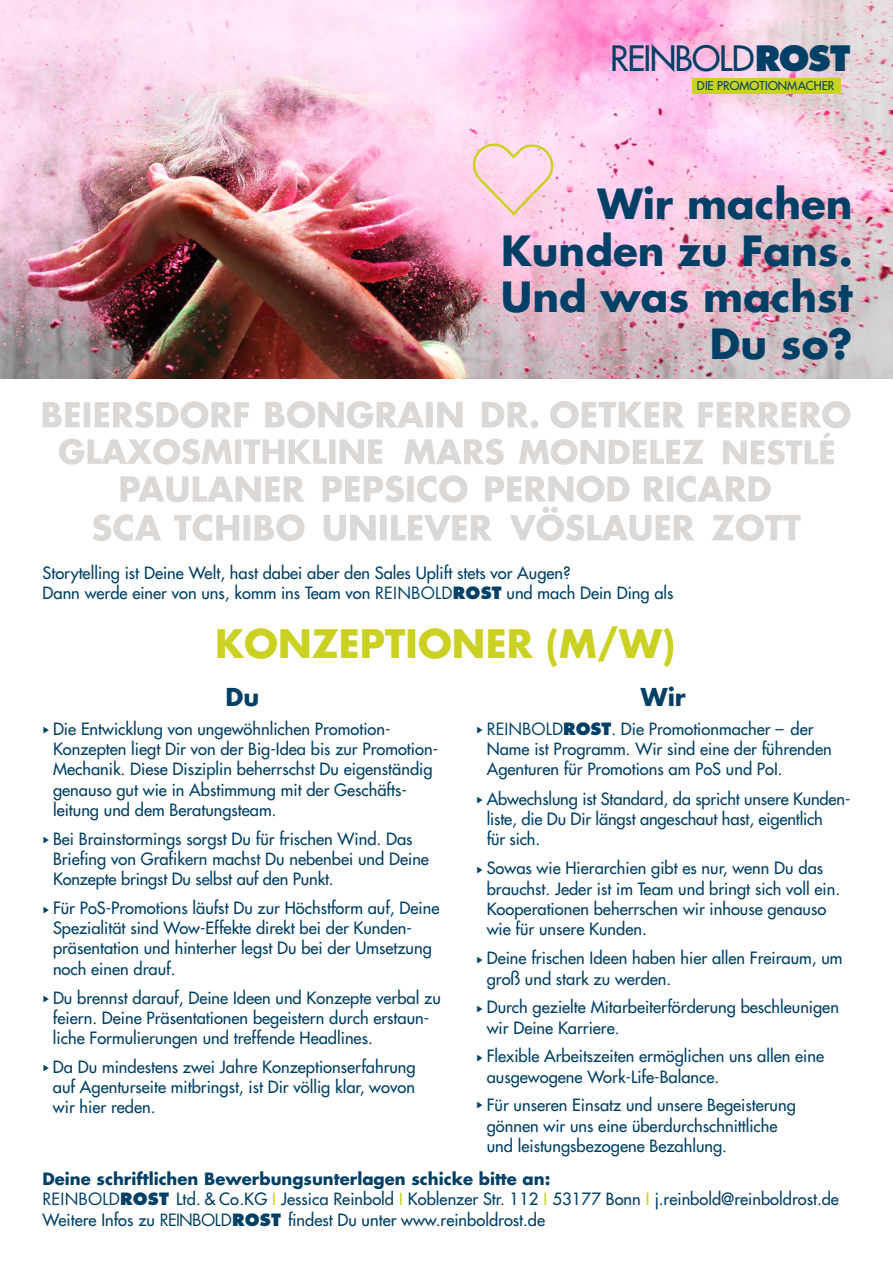
<style>
.page{position:relative;width:893px;height:1263px;background:#fff}
.page>*{position:absolute;margin:0;border:0;box-sizing:border-box;transform-origin:0 0}
.t1{font:700 40.5px/46.5px "Futura Std";color:#004066;text-align:right}
.t2{font:700 38.25px "Futura Std";color:#cad122}
.t3{font:500 34.05px "Futura Std";letter-spacing:-.03em;color:#004066}
.t4{font:700 24px "Futura Std";color:#004066}
.t5{font:500 16.5px/20.2px "Futura Std";color:#004066}
.t6{font:500 11.85px "Futura Std";color:#004066}
.s1{font-weight:800}
.s2{font-weight:400}
.s3{font-family:"Notes Regular Exp";font-weight:400}
.s4{font-weight:700}
.s5{color:#cad122}
</style>
<div class="page">
<img style="left:0;top:0;width:893px;height:378px">
<div style="left:692px;top:78px;width:148px;height:16px;background:#cad122"></div>
<svg style="left:121px;top:476px;width:184px;height:26px"></svg>
<svg style="left:43px;top:401px;width:807px;height:64px"></svg>
<svg style="left:93px;top:514px;width:68px;height:27px"></svg>
<svg style="left:323px;top:475px;width:478px;height:66px"></svg>
<svg style="left:174px;top:514px;width:130px;height:27px"></svg>
<svg style="left:472px;top:142px;width:83px;height:78px;background:#f8d5da"></svg>
<h3 class="t3" style="left:610px;top:37px;width:242px">REINBOLD<span class="s1">ROST</span></h3>
<p class="t6" style="left:697px;top:78px;width:139px">DIE PROMOTIONMACHER</p>
<h1 class="t1" style="left:501px;top:180px;width:353px">Wir machen<br>Kunden zu Fans.<br>Und was machst<br>Du so?</h1>
<p class="t5" style="left:43px;top:563px;width:633px">Storytelling ist Deine Welt, hast dabei aber den Sales Uplift stets vor Augen?<br>Dann werde einer von uns, komm ins Team von <span class="s2">REINBOLD</span><span class="s1">ROST</span> und mach Dein Ding als</p>
<h2 class="t2" style="left:215px;top:618px;width:461px">KONZEPTIONER (M/W)</h2>
<h3 class="t4" style="left:225px;top:681px;width:35px">Du</h3>
<p class="t5" style="left:53px;top:719px;width:387px;text-indent:-10px"><span class="s3">r</span> Die Entwicklung von ungewöhnlichen Promotion-Konzepten liegt Dir von der Big-Idea bis zur Promotion-Mechanik. Diese Disziplin beherrschst Du eigenständig genauso gut wie in Abstimmung mit der Geschäfts&shy;leitung und dem Beratungsteam.</p>
<p class="t5" style="left:53px;top:829px;width:377px;text-indent:-10px"><span class="s3">r</span> Bei Brainstormings sorgst Du für frischen Wind. Das<br>Briefing von Grafikern machst Du nebenbei und Deine<br>Konzepte bringst Du selbst auf den Punkt.</p>
<p class="t5" style="left:53px;top:898px;width:388px;text-indent:-10px"><span class="s3">r</span> Für PoS-Promotions läufst Du zur Höchstform auf, Deine Spezialität sind Wow-Effekte direkt bei der Kunden&shy;präsentation und hinterher legst Du bei der Umsetzung noch einen drauf.</p>
<p class="t5" style="left:53px;top:987px;width:389px;text-indent:-10px"><span class="s3">r</span> Du brennst darauf, Deine Ideen und Konzepte verbal zu feiern. Deine Präsentationen begeistern durch erstaun&shy;liche Formulierungen und treffende Headlines.</p>
<p class="t5" style="left:53px;top:1057px;width:364px;text-align:justify;text-indent:-10px"><span class="s3">r</span> Da Du mindestens zwei Jahre Konzeptionserfahrung auf Agenturseite mitbringst, ist Dir völlig klar, wovon wir hier reden.</p>
<h3 class="t4" style="left:641px;top:681px;width:46px">Wir</h3>
<p class="t5" style="left:487px;top:719px;width:346px;text-indent:-10px"><span class="s3">r</span> <span class="s2">REINBOLD</span><span class="s1">ROST</span>. Die Promotionmacher – der<br>Name ist Programm. Wir sind eine der führenden<br>Agenturen für Promotions am PoS und PoI.</p>
<p class="t5" style="left:487px;top:788px;width:365px;text-indent:-10px"><span class="s3">r</span> Abwechslung ist Standard, da spricht unsere Kunden&shy;liste, die Du Dir längst angeschaut hast, eigentlich<br>für sich.</p>
<p class="t5" style="left:487px;top:858px;width:355px;text-indent:-10px"><span class="s3">r</span> Sowas wie Hierarchien gibt es nur, wenn Du das brauchst. Jeder ist im Team und bringt sich voll ein.<br>Kooperationen beherrschen wir inhouse genauso wie für unsere Kunden.</p>
<p class="t5" style="left:487px;top:948px;width:357px;text-indent:-10px"><span class="s3">r</span> Deine frischen Ideen haben hier allen Freiraum, um groß und stark zu werden.</p>
<p class="t5" style="left:487px;top:997px;width:354px;text-indent:-10px"><span class="s3">r</span> Durch gezielte Mitarbeiterförderung beschleunigen wir Deine Karriere.</p>
<p class="t5" style="left:487px;top:1046px;width:339px;text-indent:-10px"><span class="s3">r</span> Flexible Arbeitszeiten ermöglichen uns allen eine ausgewogene Work-Life-Balance.</p>
<p class="t5" style="left:487px;top:1095px;width:311px;text-indent:-10px"><span class="s3">r</span> Für unseren Einsatz und unsere Begeisterung gönnen wir uns eine überdurchschnittliche und leistungsbezogene Bezahlung.</p>
<p class="t5" style="left:42px;top:1169px;width:798px"><span class="s4">Deine schriftlichen Bewerbungsunterlagen schicke bitte an:<br></span><span class="s2">REINBOLD</span><span class="s1">ROST</span> Ltd. &amp; Co.KG <span class="s5">I</span> Jessica Reinbold <span class="s5">I</span> Koblenzer Str. 112 <span class="s5">I</span> 53177 Bonn <span class="s5">I</span> j.reinbold@reinboldrost.de<br>Weitere Infos zu <span class="s2">REINBOLD</span><span class="s1">ROST</span> findest Du unter www.reinboldrost.de</p>
</div>
